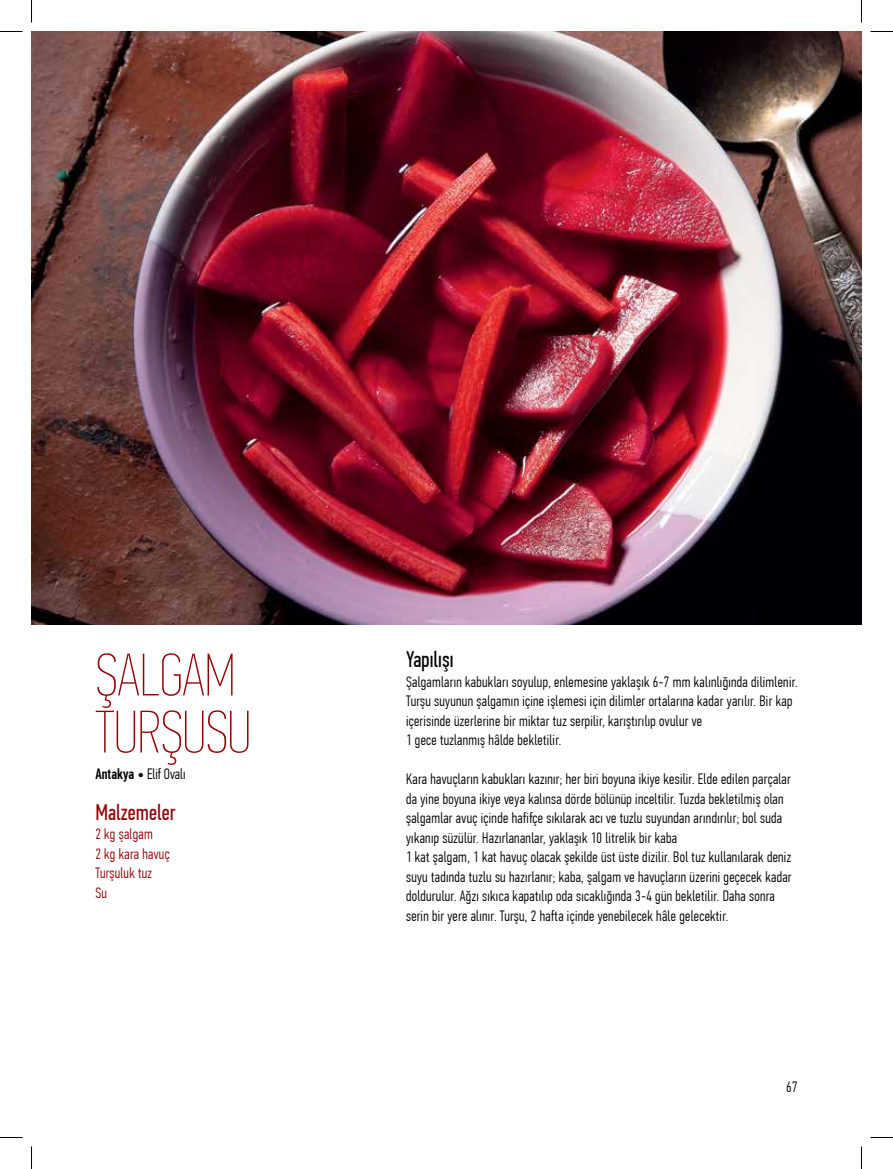
<style>
.page{position:relative;width:893px;height:1169px;background:#fff}
.page>*{position:absolute;margin:0;border:0;box-sizing:border-box;transform-origin:0 0}
.t1{font:60px/57px "PF Din Text Comp Pro X Thin";color:#8f0507}
.t2{font:22.5px "PF Din Text Comp Pro";color:#8f0507}
.t3{font:22.5px "PF Din Text Comp Pro";color:#000}
.t4{font:300 15px/19.5px "PF Din Text Comp Pro";letter-spacing:.02em;color:#000}
.t5{font:300 15px/19.5px "PF Din Text Comp Pro";letter-spacing:.02em;color:#8f0507}
.t6{font:300 15px "PF Din Text Comp Pro";color:#000}
.s1{font-weight:500}
</style>
<div class="page">
<img style="left:32px;top:31px;width:829px;height:594px">
<svg style="left:0;top:31px;width:22px;height:1px"></svg>
<svg style="left:870px;top:31px;width:22px;height:1px"></svg>
<svg style="left:0;top:1137px;width:22px;height:1px"></svg>
<svg style="left:870px;top:1137px;width:22px;height:1px"></svg>
<svg style="left:31px;top:0;width:1px;height:23px"></svg>
<svg style="left:31px;top:1146px;width:1px;height:23px"></svg>
<h1 class="t1" style="left:95px;top:646px;width:157px">ŞALGAM<br>TURŞUSU</h1>
<p class="t6" style="left:95px;top:765px;width:92px"><span class="s1">Antakya •</span> Elif Ovalı</p>
<h2 class="t2" style="left:95px;top:799px;width:82px">Malzemeler</h2>
<p class="t5" style="left:95px;top:824px;width:76px">2 kg şalgam<br>2 kg kara havuç<br>Turşuluk tuz<br>Su</p>
<h2 class="t3" style="left:406px;top:646px;width:49px">Yapılışı</h2>
<p class="t4" style="left:406px;top:672px;width:393px">Şalgamların kabukları soyulup, enlemesine yaklaşık 6-7 mm kalınlığında dilimlenir.<br>Turşu suyunun şalgamın içine işlemesi için dilimler ortalarına kadar yarılır. Bir kap içerisinde üzerlerine bir miktar tuz serpilir, karıştırılıp ovulur ve<br>1 gece tuzlanmış hâlde bekletilir.</p>
<p class="t4" style="left:406px;top:769px;width:387px">Kara havuçların kabukları kazınır; her biri boyuna ikiye kesilir. Elde edilen parçalar da yine boyuna ikiye veya kalınsa dörde bölünüp inceltilir. Tuzda bekletilmiş olan şalgamlar avuç içinde hafifçe sıkılarak acı ve tuzlu suyundan arındırılır; bol suda yıkanıp süzülür. Hazırlananlar, yaklaşık 10 litrelik bir kaba<br>1 kat şalgam, 1 kat havuç olacak şekilde üst üste dizilir. Bol tuz kullanılarak deniz suyu tadında tuzlu su hazırlanır; kaba, şalgam ve havuçların üzerini geçecek kadar doldurulur. Ağzı sıkıca kapatılıp oda sıcaklığında 3-4 gün bekletilir. Daha sonra serin bir yere alınır. Turşu, 2 hafta içinde yenebilecek hâle gelecektir.</p>
<p class="t4" style="left:786px;top:1077px;width:13px">67</p>
</div>
